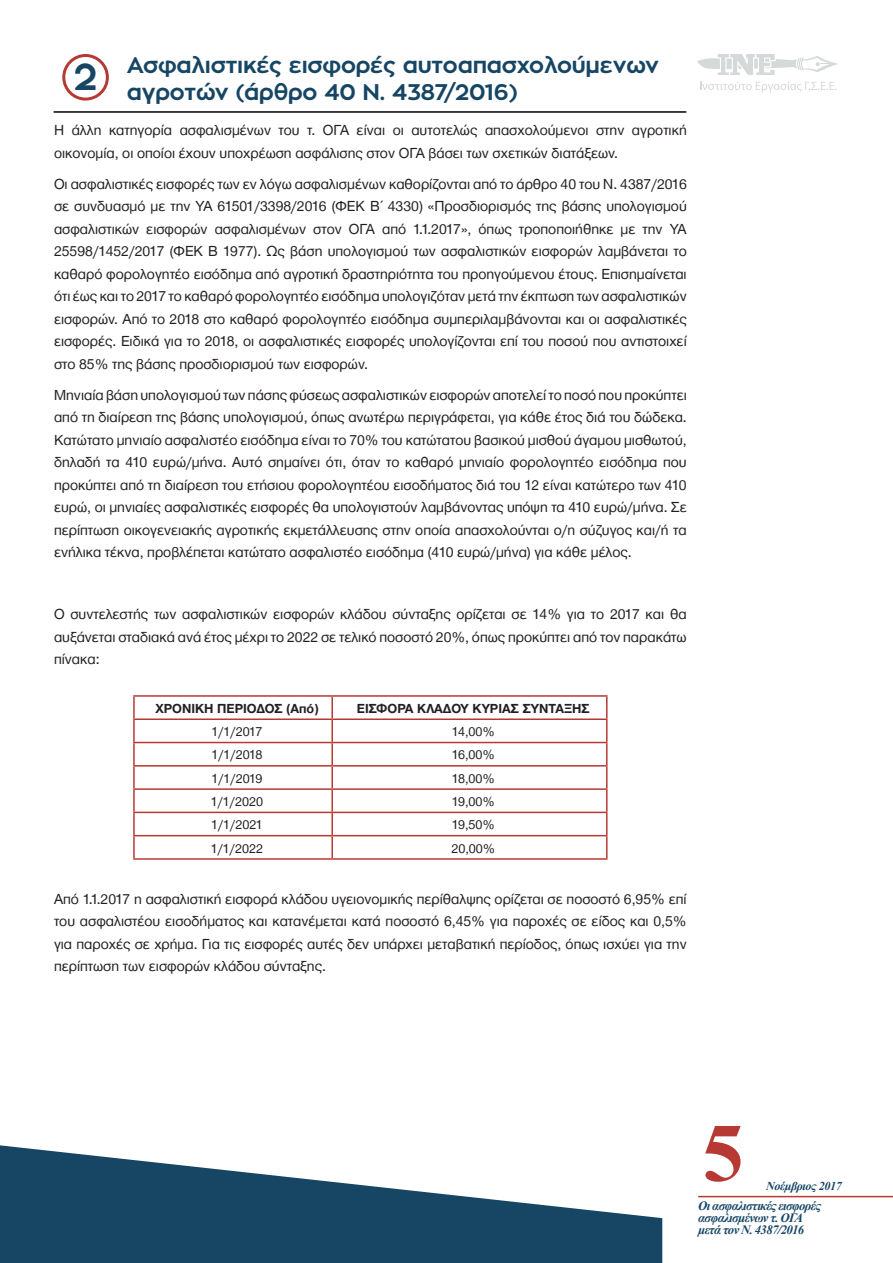
<style>
.page{position:relative;width:893px;height:1263px;background:#fff}
.page>*{position:absolute;margin:0;border:0;box-sizing:border-box;transform-origin:0 0}
.t1{font:700 82.5px "Times New Roman";color:#b73934}
.t2{font:700 37.5px "Zona Pro";color:#164664}
.t3{font:700 22.5px "Zona Pro";letter-spacing:-.01em;color:#164664}
.t4{font:15px/22.5px "Helvetica Neue Greek";color:#231f20;text-align:justify}
.t5{font:13.5px "Helvetica Neue Greek";color:#231f20}
.t6{font:700 13.5px "Helvetica Neue Greek";color:#231f20}
.t7{font:italic 700 12.75px/12px "Times New Roman";letter-spacing:-.05em;color:#164664}
.t8{font:italic 700 12px "Times New Roman";letter-spacing:-.03em;color:#164664}
</style>
<div class="page">
<hr style="left:698px;top:1196px;width:195px;height:1px;background:#b73934">
<svg style="left:700px;top:82px;width:137px;height:10px"></svg>
<svg style="left:697px;top:54px;width:141px;height:21px"></svg>
<hr style="left:54px;top:111px;width:632px;height:2px;background:#000">
<div style="left:62px;top:54px;width:47px;height:47px;border:3px solid #b73934;border-radius:50%"></div>
<hr style="left:133px;top:695px;width:199px;height:2px;background:#b73934">
<hr style="left:133px;top:697px;width:2px;height:21px;background:#b73934">
<hr style="left:332px;top:695px;width:275px;height:2px;background:#b73934">
<hr style="left:331px;top:697px;width:2px;height:21px;background:#b73934">
<hr style="left:606px;top:697px;width:2px;height:21px;background:#b73934">
<hr style="left:133px;top:718px;width:199px;height:2px;background:#b73934">
<hr style="left:133px;top:720px;width:2px;height:22px;background:#b73934">
<hr style="left:332px;top:718px;width:275px;height:2px;background:#b73934">
<hr style="left:331px;top:720px;width:2px;height:22px;background:#b73934">
<hr style="left:606px;top:720px;width:2px;height:22px;background:#b73934">
<hr style="left:133px;top:742px;width:199px;height:1px;background:#b73934">
<hr style="left:133px;top:743px;width:2px;height:22px;background:#b73934">
<hr style="left:332px;top:742px;width:275px;height:1px;background:#b73934">
<hr style="left:331px;top:743px;width:2px;height:22px;background:#b73934">
<hr style="left:606px;top:743px;width:2px;height:22px;background:#b73934">
<hr style="left:133px;top:765px;width:199px;height:1px;background:#b73934">
<hr style="left:133px;top:766px;width:2px;height:22px;background:#b73934">
<hr style="left:332px;top:765px;width:275px;height:1px;background:#b73934">
<hr style="left:331px;top:766px;width:2px;height:22px;background:#b73934">
<hr style="left:606px;top:766px;width:2px;height:22px;background:#b73934">
<hr style="left:133px;top:788px;width:199px;height:2px;background:#b73934">
<hr style="left:133px;top:790px;width:2px;height:22px;background:#b73934">
<hr style="left:332px;top:788px;width:275px;height:2px;background:#b73934">
<hr style="left:331px;top:790px;width:2px;height:22px;background:#b73934">
<hr style="left:606px;top:790px;width:2px;height:22px;background:#b73934">
<hr style="left:133px;top:812px;width:199px;height:1px;background:#b73934">
<hr style="left:133px;top:813px;width:2px;height:22px;background:#b73934">
<hr style="left:332px;top:812px;width:275px;height:1px;background:#b73934">
<hr style="left:331px;top:813px;width:2px;height:22px;background:#b73934">
<hr style="left:606px;top:813px;width:2px;height:22px;background:#b73934">
<hr style="left:133px;top:835px;width:199px;height:1px;background:#b73934">
<hr style="left:133px;top:836px;width:2px;height:22px;background:#b73934">
<hr style="left:332px;top:835px;width:275px;height:1px;background:#b73934">
<hr style="left:331px;top:836px;width:2px;height:22px;background:#b73934">
<hr style="left:606px;top:836px;width:2px;height:22px;background:#b73934">
<hr style="left:133px;top:858px;width:199px;height:2px;background:#b73934">
<hr style="left:332px;top:858px;width:275px;height:2px;background:#b73934">
<svg style="left:0;top:1145px;width:662px;height:118px;fill:#164664"></svg>
<p class="t3" style="left:127px;top:51px;width:534px">Ασφαλιστικές εισφορές αυτοαπασχολούμενων</p>
<p class="t2" style="left:74px;top:52px;width:25px">2</p>
<p class="t3" style="left:127px;top:78px;width:393px">αγροτών (άρθρο 40 Ν. 4387/2016)</p>
<p class="t4" style="left:54px;top:119px;width:634px">Η άλλη κατηγορία ασφαλισμένων του τ. ΟΓΑ είναι οι αυτοτελώς απασχολούμενοι στην αγροτική οικονομία, οι οποίοι έχουν υποχρέωση ασφάλισης στον ΟΓΑ βάσει των σχετικών διατάξεων.</p>
<p class="t4" style="left:54px;top:172px;width:634px">Οι ασφαλιστικές εισφορές των εν λόγω ασφαλισμένων καθορίζονται από το άρθρο 40 του Ν. 4387/2016 σε συνδυασμό με την ΥΑ 61501/3398/2016 (ΦΕΚ Β΄ 4330) «Προσδιορισμός της βάσης υπολογισμού ασφαλιστικών εισφορών ασφαλισμένων στον ΟΓΑ από 1.1.2017», όπως τροποποιήθηκε με την ΥΑ 25598/1452/2017 (ΦΕΚ Β 1977). Ως βάση υπολογισμού των ασφαλιστικών εισφορών λαμβάνεται το καθαρό φορολογητέο εισόδημα από αγροτική δραστηριότητα του προηγούμενου έτους. Επισημαίνεται ότι έως και το 2017 το καθαρό φορολογητέο εισόδημα υπολογιζόταν μετά την έκπτωση των ασφαλιστικών εισφορών. Από το 2018 στο καθαρό φορολογητέο εισόδημα συμπεριλαμβάνονται και οι ασφαλιστικές εισφορές. Ειδικά για το 2018, οι ασφαλιστικές εισφορές υπολογίζονται επί του ποσού που αντιστοιχεί στο 85% της βάσης προσδιορισμού των εισφορών.</p>
<p class="t4" style="left:54px;top:383px;width:634px">Μηνιαία βάση υπολογισμού των πάσης φύσεως ασφαλιστικών εισφορών αποτελεί το ποσό που προκύπτει από τη διαίρεση της βάσης υπολογισμού, όπως ανωτέρω περιγράφεται, για κάθε έτος διά του δώδεκα.<br>Κατώτατο μηνιαίο ασφαλιστέο εισόδημα είναι το 70% του κατώτατου βασικού μισθού άγαμου μισθωτού, δηλαδή τα 410 ευρώ/μήνα. Αυτό σημαίνει ότι, όταν το καθαρό μηνιαίο φορολογητέο εισόδημα που προκύπτει από τη διαίρεση του ετήσιου φορολογητέου εισοδήματος διά του 12 είναι κατώτερο των 410 ευρώ, οι μηνιαίες ασφαλιστικές εισφορές θα υπολογιστούν λαμβάνοντας υπόψη τα 410 ευρώ/μήνα. Σε περίπτωση οικογενειακής αγροτικής εκμετάλλευσης στην οποία απασχολούνται ο/η σύζυγος και/ή τα ενήλικα τέκνα, προβλέπεται κατώτατο ασφαλιστέο εισόδημα (410 ευρώ/μήνα) για κάθε μέλος.</p>
<p class="t4" style="left:54px;top:603px;width:634px">Ο συντελεστής των ασφαλιστικών εισφορών κλάδου σύνταξης ορίζεται σε 14% για το 2017 και θα αυξάνεται σταδιακά ανά έτος μέχρι το 2022 σε τελικό ποσοστό 20%, όπως προκύπτει από τον παρακάτω πίνακα:</p>
<p class="t6" style="left:155px;top:701px;width:165px">ΧΡΟΝΙΚΗ ΠΕΡΙΟΔΟΣ (Από)</p>
<p class="t6" style="left:357px;top:701px;width:234px">ΕΙΣΦΟΡΑ ΚΛΑΔΟΥ ΚΥΡΙΑΣ ΣΥΝΤΑΞΗΣ</p>
<p class="t5" style="left:211px;top:724px;width:52px">1/1/2017</p>
<p class="t5" style="left:452px;top:724px;width:45px">14,00%</p>
<p class="t5" style="left:211px;top:748px;width:52px">1/1/2018</p>
<p class="t5" style="left:452px;top:748px;width:45px">16,00%</p>
<p class="t5" style="left:211px;top:771px;width:52px">1/1/2019</p>
<p class="t5" style="left:452px;top:771px;width:45px">18,00%</p>
<p class="t5" style="left:211px;top:794px;width:54px">1/1/2020</p>
<p class="t5" style="left:452px;top:794px;width:45px">19,00%</p>
<p class="t5" style="left:211px;top:818px;width:53px">1/1/2021</p>
<p class="t5" style="left:452px;top:818px;width:45px">19,50%</p>
<p class="t5" style="left:211px;top:841px;width:54px">1/1/2022</p>
<p class="t5" style="left:451px;top:841px;width:45px">20,00%</p>
<p class="t4" style="left:54px;top:887px;width:634px">Από 1.1.2017 η ασφαλιστική εισφορά κλάδου υγειονομικής περίθαλψης ορίζεται σε ποσοστό 6,95% επί του ασφαλιστέου εισοδήματος και κατανέμεται κατά ποσοστό 6,45% για παροχές σε είδος και 0,5% για παροχές σε χρήμα. Για τις εισφορές αυτές δεν υπάρχει μεταβατική περίοδος, όπως ισχύει για την περίπτωση των εισφορών κλάδου σύνταξης.</p>
<h1 class="t1" style="left:702px;top:1096px;width:43px">5</h1>
<p class="t8" style="left:766px;top:1178px;width:77px">Νοέμβριος 2017</p>
<p class="t7" style="left:698px;top:1199px;width:124px">Οι ασφαλιστικές εισφορές ασφαλισμένων τ. ΟΓΑ μετά τον Ν. 4387/2016</p>
</div>
